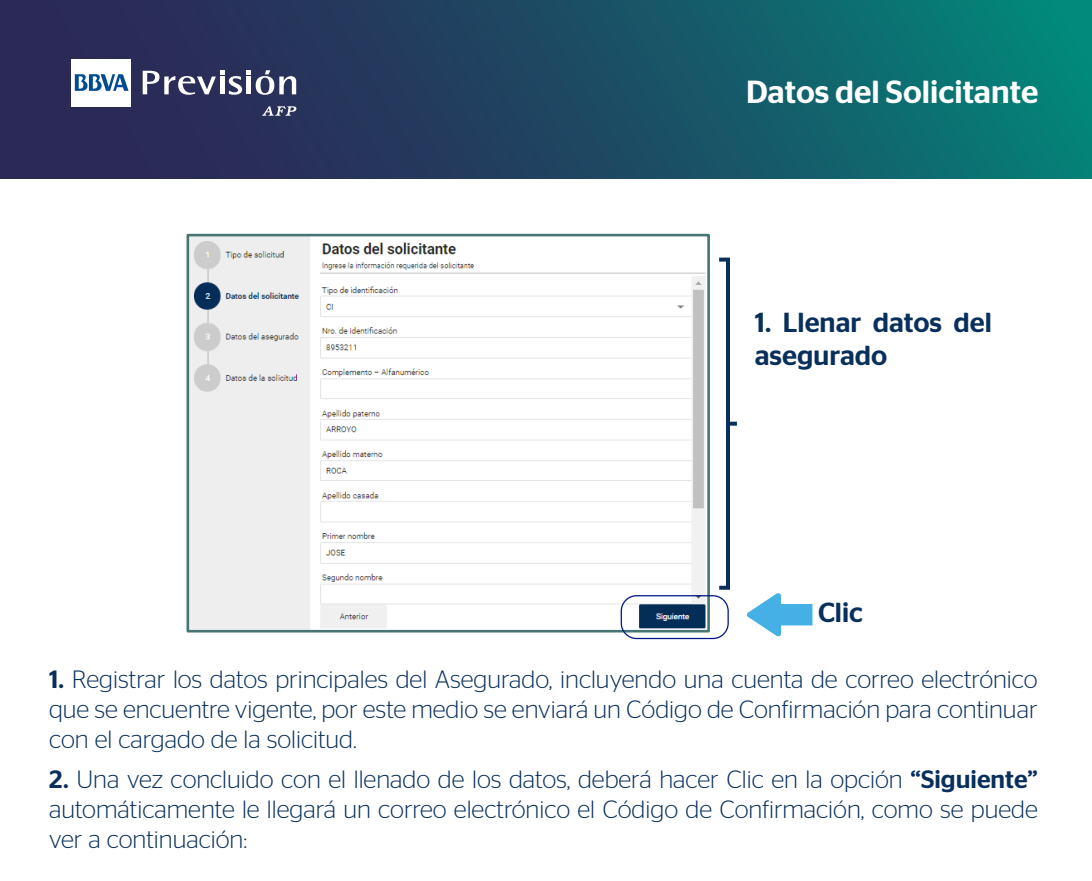
<style>
.page{position:relative;width:1092px;height:881px;background:#fff}
.page>*{position:absolute;margin:0;border:0;box-sizing:border-box;transform-origin:0 0}
.t1{font:500 32px "Stag Sans";color:#fff}
.t2{font:500 27.5px/33px "Stag Sans";color:#09305c}
.t3{font:300 25px/30px "Stag Sans";color:#09305c;text-align:justify}
.s1{font-weight:500}
</style>
<div class="page">
<img style="left:190px;top:238px;width:516px;height:390px">
<div style="left:186px;top:234px;width:524px;height:398px;border:3px solid #477576"></div>
<div style="left:0;top:0;width:1091px;height:178px;background:linear-gradient(to right,#321c52,#067e76)"></div>
<div style="left:72px;top:59px;width:59px;height:47px;background:#fff"></div>
<svg style="left:262px;top:106px;width:34px;height:10px"></svg>
<svg style="left:143px;top:70px;width:153px;height:25px"></svg>
<svg style="left:75px;top:74px;width:53px;height:17px"></svg>
<svg style="left:746px;top:593px;width:66px;height:43px"></svg>
<div style="left:620px;top:595px;width:108px;height:44px;border:1px solid #001689;border-radius:15px"></div>
<div style="left:717px;top:257px;width:13px;height:332px;border:4px solid #09305c"></div>
<svg style="left:728px;top:421px;width:9px;height:4px"></svg>
<p class="t1" style="left:746px;top:74px;width:294px">Datos del Solicitante</p>
<p class="t2" style="left:754px;top:305px;width:238px">1. Llenar datos del asegurado</p>
<p class="t2" style="left:818px;top:596px;width:46px">Clic</p>
<p class="t3" style="left:49px;top:664px;width:990px"><span class="s1">1.</span> Registrar los datos principales del Asegurado, incluyendo una cuenta de correo electrónico que se encuentre vigente, por este medio se enviará un Código de Confirmación para continuar con el cargado de la solicitud.</p>
<p class="t3" style="left:49px;top:764px;width:990px"><span class="s1">2.</span> Una vez concluido con el llenado de los datos, deberá hacer Clic en la opción <span class="s1">“Siguiente” </span>automáticamente le llegará un correo electrónico el Código de Confirmación, como se puede ver a continuación:</p>
</div>
